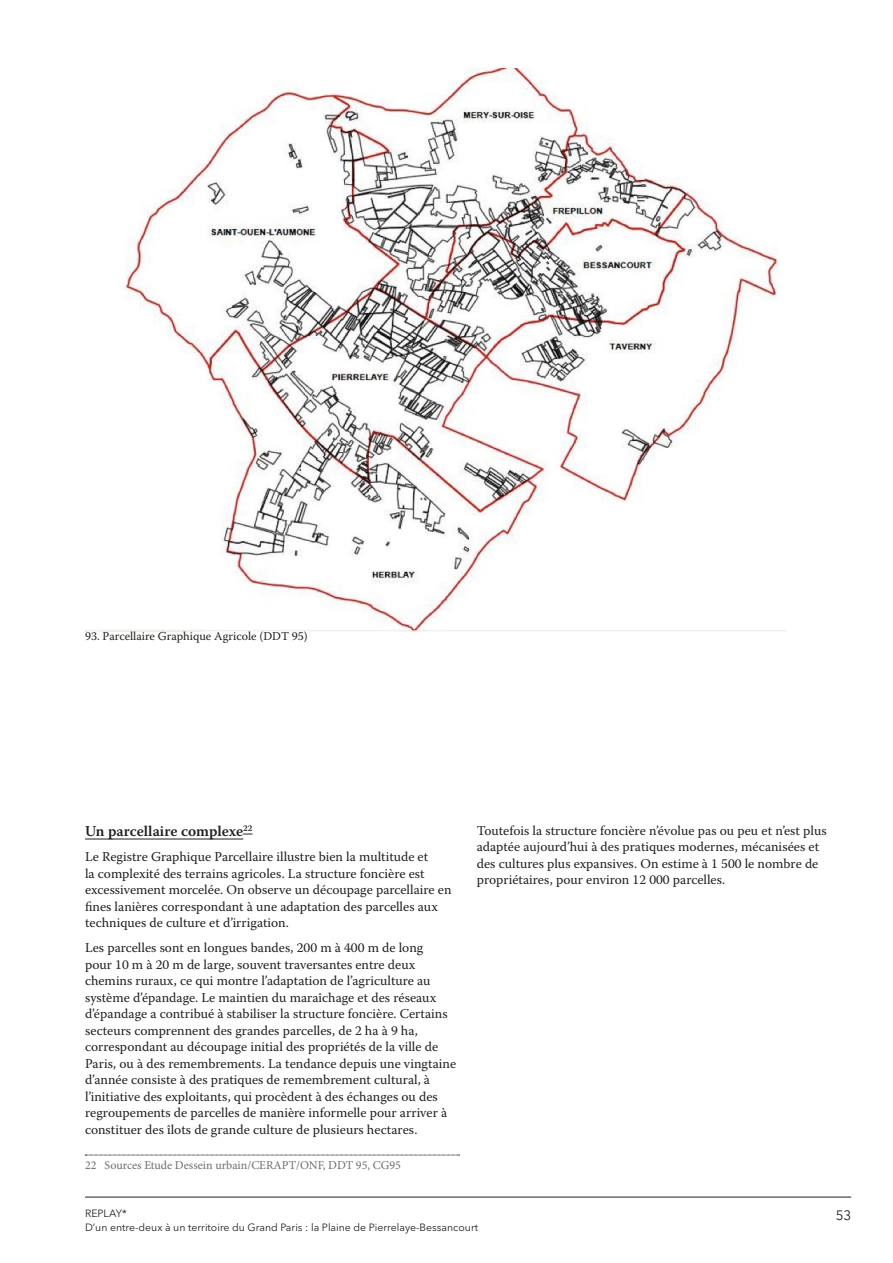
<style>
.page{position:relative;width:893px;height:1263px;background:#fff}
.page>*{position:absolute;margin:0;border:0;box-sizing:border-box;transform-origin:0 0}
.t1{font:600 15px "Warnock Pro";color:#231f20}
.t2{font:13.5px/16.5px "Warnock Pro";color:#231f20}
.t3{font:13.5px "Avenir Next LT Pro";color:#231f20}
.t4{font:12px "Minion Pro";color:#6c6d70}
.t5{font:12px "Warnock Pro";color:#231f20}
.t6{font:10.5px/13.5px "Avenir Next LT Pro";color:#231f20}
</style>
<div class="page">
<hr style="left:85px;top:1197px;width:766px;height:1px;background:#231f20">
<img style="left:85px;top:68px;width:701px;height:563px">
<hr style="left:85px;top:839px;width:158px;height:1px;background:#231f20">
<svg style="left:85px;top:1155px;width:375px;height:1px"></svg>
<p class="t5" style="left:85px;top:629px;width:224px">93. Parcellaire Graphique Agricole (DDT 95)</p>
<p class="t1" style="left:85px;top:822px;width:169px">Un parcellaire complexe<sup>22</sup></p>
<p class="t2" style="left:85px;top:848px;width:368px">Le Registre Graphique Parcellaire illustre bien la multitude et<br>la complexité des terrains agricoles. La structure foncière est excessivement morcelée. On observe un découpage parcellaire en fines lanières correspondant à une adaptation des parcelles aux techniques de culture et d’irrigation.</p>
<p class="t2" style="left:85px;top:939px;width:373px">Les parcelles sont en longues bandes, 200 m à 400 m de long<br>pour 10 m à 20 m de large, souvent traversantes entre deux chemins ruraux, ce qui montre l’adaptation de l’agriculture au système d’épandage. Le maintien du maraîchage et des réseaux d’épandage a contribué à stabiliser la structure foncière. Certains secteurs comprennent des grandes parcelles, de 2 ha à 9 ha, correspondant au découpage initial des propriétés de la ville de Paris, ou à des remembrements. La tendance depuis une vingtaine d’année consiste à des pratiques de remembrement cultural, à l’initiative des exploitants, qui procèdent à des échanges ou des regroupements de parcelles de manière informelle pour arriver à constituer des îlots de grande culture de plusieurs hectares.</p>
<p class="t4" style="left:85px;top:1157px;width:317px">22 Sources Etude Dessein urbain/CERAPT/ONF, DDT 95, CG95</p>
<p class="t2" style="left:477px;top:822px;width:351px">Toutefois la structure foncière n’évolue pas ou peu et n’est plus adaptée aujourd’hui à des pratiques modernes, mécanisées et des cultures plus expansives. On estime à 1 500 le nombre de propriétaires, pour environ 12 000 parcelles.</p>
<p class="t6" style="left:85px;top:1207px;width:394px;text-indent:24px">AY*<br>D’un entre-deux à un territoire du Grand Paris : la Plaine de Pierrelaye-Bessancourt</p>
<p class="t3" style="left:836px;top:1207px;width:17px">53</p>
<p class="t6" style="left:85px;top:1207px;width:7px">REPL</p>
</div>
